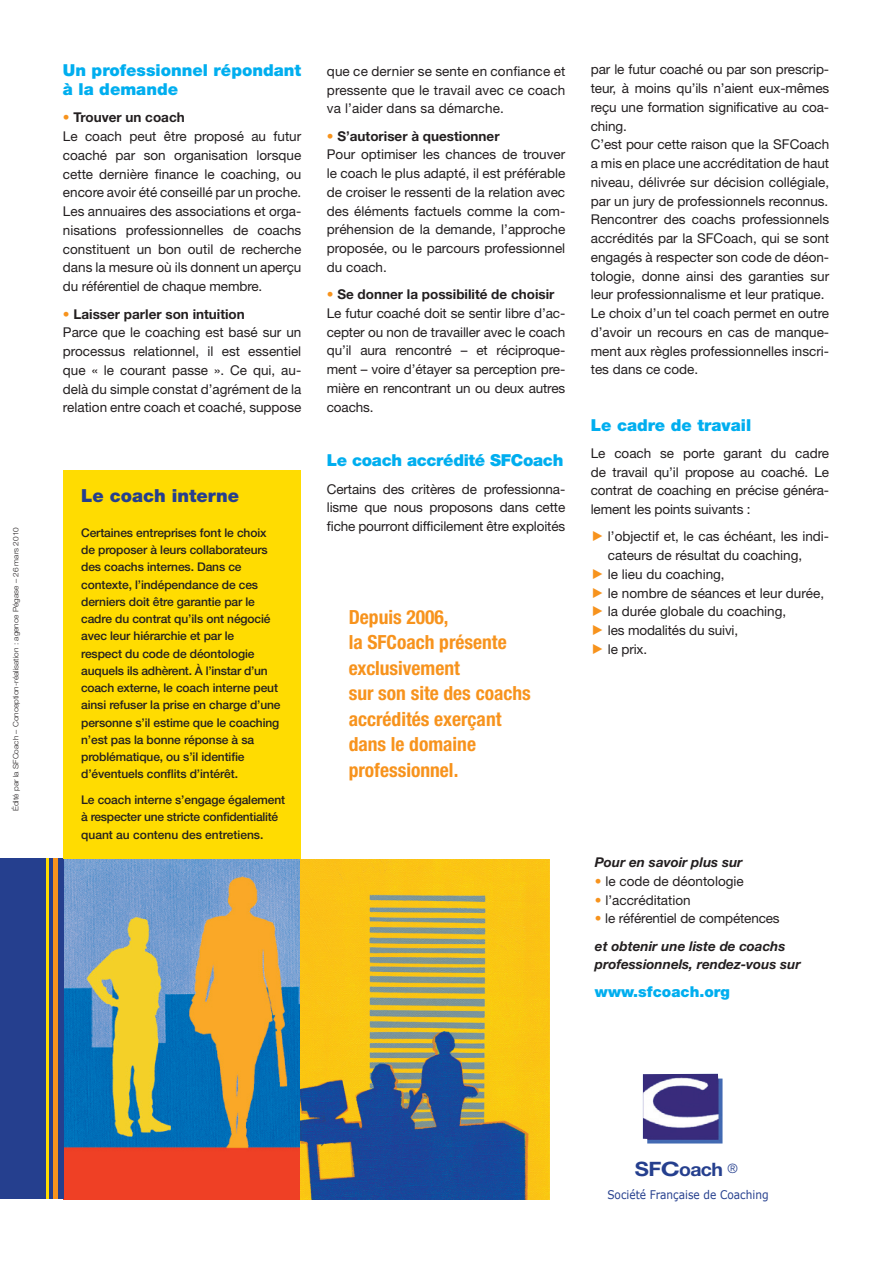
<style>
.page{position:relative;width:893px;height:1263px;background:#fff}
.page>*{position:absolute;margin:0;border:0;box-sizing:border-box;transform-origin:0 0}
.t1{font:700 condensed 19.5px/25.5px "Helvetica Neue";color:#f7931d}
.t2{font:700 18.45px "Helvetica Neue";color:#253f8e;scale:1.05 1}
.t3{font:900 18px "Helvetica Neue";color:#253f8e}
.t4{font:900 16.5px/18.8px "Helvetica Neue";color:#00aeef}
.t5{font:900 16.5px "Helvetica Neue";letter-spacing:-.02em;color:#00aeef}
.t6{font:900 15px "Helvetica Neue";color:#00aeef}
.t7{font:13.5px/18.8px "Helvetica Neue";color:#231f20;text-align:justify}
.t8{font:700 13.5px "Helvetica Neue";color:#231f20}
.t9{font:italic 700 13.5px/18.8px "Helvetica Neue";color:#231f20}
.t10{font:500 12px/17.2px "Helvetica Neue";letter-spacing:-.01em;color:#231f20}
.t11{font:11.85px "Verdana";color:#253f8e;scale:.89 1}
.t12{font:300 7.5px "Helvetica Neue";color:#231f20;scale:1.1 1}
.s1{font-size:19.8px}
</style>
<div class="page">
<img style="left:64px;top:859px;width:486px;height:340px">
<div style="left:0;top:859px;width:64px;height:340px;background:#253f8e"></div>
<hr style="left:53px;top:859px;width:4px;height:340px;background:#f7931d">
<hr style="left:46px;top:859px;width:2px;height:340px;background:#ffdc01">
<img style="left:643px;top:1074px;width:79px;height:69px">
<div style="left:64px;top:471px;width:237px;height:388px;background:#ffdc01"></div>
<p class="t12" style="left:11px;top:811px;width:260px;rotate:-90deg">Édité par la SFCoach – Conception-réalisation : agence Pégase – 26 mars 2010</p>
<p class="t4" style="left:63px;top:61px;width:240px">Un professionnel répondant à la demande</p>
<p class="t8" style="left:73px;top:109px;width:113px">Trouver un coach</p>
<p class="t7" style="left:63px;top:127px;width:240px">Le coach peut être proposé au futur coaché par son organisation lorsque cette dernière finance le coaching, ou encore avoir été conseillé par un proche.<br>Les annuaires des associations et orga&shy;nisations professionnelles de coachs constituent un bon outil de recherche dans la mesure où ils donnent un aperçu du référentiel de chaque membre.</p>
<p class="t8" style="left:73px;top:305px;width:173px">Laisser parler son intuition</p>
<p class="t7" style="left:63px;top:323px;width:240px">Parce que le coaching est basé sur un processus relationnel, il est essentiel que « le courant passe ». Ce qui, au&shy;delà du simple constat d’agrément de la relation entre coach et coaché, suppose</p>
<h3 class="t3" style="left:81px;top:485px;width:160px">Le coach interne</h3>
<p class="t10" style="left:81px;top:524px;width:201px">Certaines entreprises font le choix de proposer à leurs collaborateurs des coachs internes. Dans ce contexte, l’indépendance de ces derniers doit être garantie par le cadre du contrat qu’ils ont négocié avec leur hiérarchie et par le<br>respect du code de déontologie auquels ils adhèrent. À l’instar d’un coach externe, le coach interne peut ainsi refuser la prise en charge d’une personne s’il estime que le coaching n’est pas la bonne réponse à sa problématique, ou s’il identifie d’éventuels conflits d’intérêt.</p>
<p class="t10" style="left:81px;top:791px;width:206px">Le coach interne s’engage également à respecter une stricte confidentialité quant au contenu des entretiens.</p>
<p class="t7" style="left:327px;top:62px;width:240px">que ce dernier se sente en confiance et pressente que le travail avec ce coach va l’aider dans sa démarche.</p>
<p class="t8" style="left:337px;top:127px;width:164px">S’autoriser à questionner</p>
<p class="t7" style="left:327px;top:145px;width:240px">Pour optimiser les chances de trouver le coach le plus adapté, il est préférable de croiser le ressenti de la relation avec des éléments factuels comme la com&shy;préhension de la demande, l’approche proposée, ou le parcours professionnel du coach.</p>
<p class="t8" style="left:337px;top:286px;width:219px">Se donner la possibilité de choisir</p>
<p class="t7" style="left:327px;top:304px;width:240px">Le futur coaché doit se sentir libre d’ac&shy;cepter ou non de travailler avec le coach qu’il aura rencontré – et réciproque&shy;ment – voire d’étayer sa perception pre&shy;mière en rencontrant un ou deux autres coachs.</p>
<p class="t5" style="left:327px;top:451px;width:238px">Le coach accrédité SFCoach</p>
<p class="t7" style="left:327px;top:479px;width:240px">Certains des critères de professionna&shy;lisme que nous proposons dans cette fiche pourront difficilement être exploités</p>
<h1 class="t1" style="left:349px;top:604px;width:184px">Depuis 2006,<br>la SFCoach présente exclusivement<br>sur son site des coachs accrédités exerçant dans le domaine professionnel.</h1>
<p class="t7" style="left:591px;top:60px;width:240px;text-align:left">par le futur coaché ou par son prescrip&shy;teur, à moins qu’ils n’aient eux-mêmes reçu une formation significative au coa&shy;ching.<br>C’est pour cette raison que la SFCoach a mis en place une accréditation de haut niveau, délivrée sur décision collégiale, par un jury de professionnels reconnus.<br>Rencontrer des coachs professionnels accrédités par la SFCoach, qui se sont engagés à respecter son code de déon&shy;tologie, donne ainsi des garanties sur leur professionnalisme et leur pratique.<br>Le choix d’un tel coach permet en outre d’avoir un recours en cas de manque&shy;ment aux règles professionnelles inscri&shy;tes dans ce code.</p>
<p class="t4" style="left:591px;top:415px;width:162px">Le cadre de travail</p>
<p class="t7" style="left:591px;top:444px;width:240px">Le coach se porte garant du cadre de travail qu’il propose au coaché. Le contrat de coaching en précise généra&shy;lement les points suivants :</p>
<p class="t7" style="left:608px;top:527px;width:223px;text-align:left">l’objectif et, le cas échéant, les indi&shy;cateurs de résultat du coaching,<br>le lieu du coaching,<br>le nombre de séances et leur durée, la durée globale du coaching,<br>les modalités du suivi,<br>le prix.</p>
<p class="t9" style="left:595px;top:852px;width:149px">Pour en savoir plus sur</p>
<p class="t7" style="left:605px;top:871px;width:176px;text-align:left">le code de déontologie l’accréditation<br>le référentiel de compétences</p>
<p class="t9" style="left:595px;top:936px;width:207px">et obtenir une liste de coachs professionnels, rendez-vous sur</p>
<p class="t6" style="left:595px;top:982px;width:137px">www.sfcoach.org</p>
<h2 class="t2" style="left:635px;top:1158px;width:100px"><span class="s1">SFC</span>oach <sup>®</sup></h2>
<p class="t11" style="left:607px;top:1187px;width:183px">Société Française de Coaching</p>
</div>
